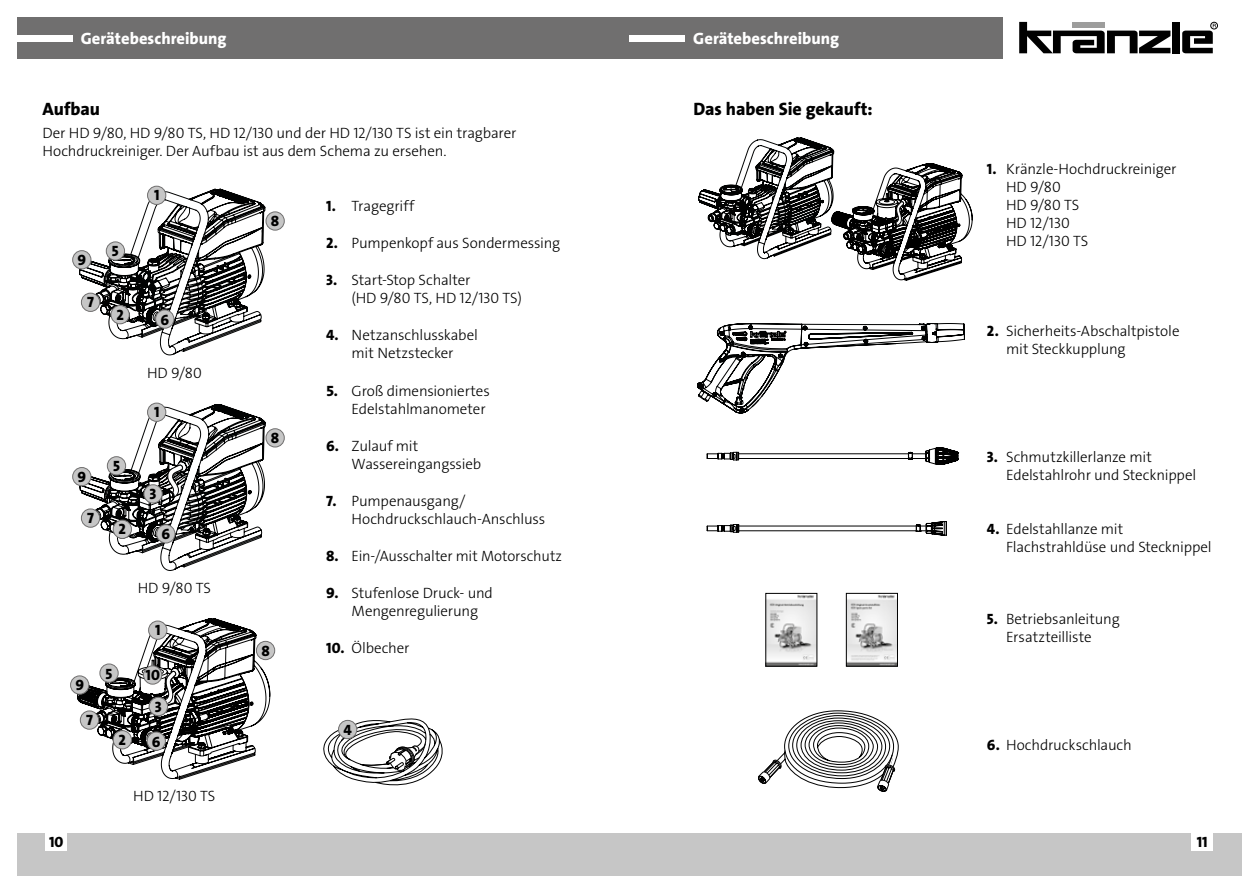
<style>
.page{position:relative;width:1259px;height:893px;background:#fff}
.page>*{position:absolute;margin:0;border:0;box-sizing:border-box;transform-origin:0 0}
.t1{font:18px "The Sans LP8 Ex Bld";letter-spacing:-.005em;color:#000}
.t2{font:16.5px "The Sans LP8 Ex Bld";color:#fff}
.t3{font:15px/18px "The Sans LP3 Lig";letter-spacing:-.01em;color:#000}
.t4{font:15px "The Sans LP8 Ex Bld";color:#000}
.s1{font-family:"The Sans LP8 Ex Bld"}
</style>
<div class="page">
<div style="left:629px;top:833px;width:613px;height:43px;background:#c6c6c6"></div>
<div style="left:17px;top:833px;width:612px;height:43px;background:#c6c6c6"></div>
<div style="left:1191px;top:833px;width:22px;height:18px;background:#fff"></div>
<div style="left:46px;top:833px;width:21px;height:18px;background:#fff"></div>
<div style="left:17px;top:17px;width:985px;height:41px;background:#706f6f"></div>
<div style="left:17px;top:35px;width:55px;height:6px;background:#fff"></div>
<div style="left:629px;top:35px;width:56px;height:6px;background:#fff"></div>
<svg style="left:1019px;top:22px;width:151px;height:31px"></svg>
<div style="left:1172px;top:22px;width:7px;height:31px;background:#000"></div>
<div style="left:1210px;top:22px;width:7px;height:7px;border:1px solid #000;border-radius:50%"></div>
<svg style="left:1182px;top:24px;width:34px;height:29px"></svg>
<svg style="left:323px;top:718px;width:119px;height:67px"></svg>
<svg style="left:77px;top:619px;width:193px;height:161px"></svg>
<div style="left:143px;top:666px;width:19px;height:18px;background:#c6c6c6;border-radius:50%"></div>
<div style="left:143px;top:665px;width:19px;height:19px;border:1px solid #706f6f;border-radius:50%"></div>
<div style="left:71px;top:676px;width:18px;height:18px;background:#c6c6c6;border-radius:50%"></div>
<div style="left:70px;top:675px;width:19px;height:19px;border:1px solid #706f6f;border-radius:50%"></div>
<svg style="left:80px;top:494px;width:184px;height:77px"></svg>
<div style="left:113px;top:520px;width:18px;height:18px;background:#c6c6c6;border-radius:50%"></div>
<div style="left:113px;top:520px;width:19px;height:19px;border:1px solid #706f6f;border-radius:50%"></div>
<div style="left:144px;top:485px;width:18px;height:18px;background:#c6c6c6;border-radius:50%"></div>
<div style="left:144px;top:484px;width:19px;height:19px;border:1px solid #706f6f;border-radius:50%"></div>
<div style="left:157px;top:525px;width:18px;height:18px;background:#c6c6c6;border-radius:50%"></div>
<div style="left:156px;top:524px;width:19px;height:19px;border:1px solid #706f6f;border-radius:50%"></div>
<svg style="left:73px;top:189px;width:192px;height:305px"></svg>
<div style="left:147px;top:186px;width:19px;height:18px;background:#c6c6c6;border-radius:50%"></div>
<div style="left:147px;top:186px;width:19px;height:19px;border:1px solid #706f6f;border-radius:50%"></div>
<div style="left:111px;top:306px;width:18px;height:18px;background:#c6c6c6;border-radius:50%"></div>
<div style="left:111px;top:305px;width:19px;height:19px;border:1px solid #706f6f;border-radius:50%"></div>
<div style="left:106px;top:242px;width:19px;height:18px;background:#c6c6c6;border-radius:50%"></div>
<div style="left:106px;top:241px;width:19px;height:20px;border:1px solid #706f6f;border-radius:50%"></div>
<div style="left:156px;top:310px;width:18px;height:18px;background:#c6c6c6;border-radius:50%"></div>
<div style="left:155px;top:310px;width:19px;height:19px;border:1px solid #706f6f;border-radius:50%"></div>
<div style="left:256px;top:641px;width:19px;height:19px;background:#c6c6c6;border-radius:50%"></div>
<div style="left:256px;top:641px;width:19px;height:19px;border:1px solid #706f6f;border-radius:50%"></div>
<div style="left:266px;top:429px;width:18px;height:18px;background:#c6c6c6;border-radius:50%"></div>
<div style="left:266px;top:428px;width:19px;height:19px;border:1px solid #706f6f;border-radius:50%"></div>
<div style="left:266px;top:212px;width:18px;height:18px;background:#c6c6c6;border-radius:50%"></div>
<div style="left:266px;top:211px;width:19px;height:20px;border:1px solid #706f6f;border-radius:50%"></div>
<div style="left:80px;top:711px;width:19px;height:18px;background:#c6c6c6;border-radius:50%"></div>
<div style="left:80px;top:711px;width:19px;height:19px;border:1px solid #706f6f;border-radius:50%"></div>
<div style="left:81px;top:509px;width:19px;height:18px;background:#c6c6c6;border-radius:50%"></div>
<div style="left:81px;top:509px;width:19px;height:19px;border:1px solid #706f6f;border-radius:50%"></div>
<div style="left:81px;top:293px;width:19px;height:18px;background:#c6c6c6;border-radius:50%"></div>
<div style="left:81px;top:293px;width:19px;height:19px;border:1px solid #706f6f;border-radius:50%"></div>
<div style="left:73px;top:467px;width:18px;height:19px;background:#c6c6c6;border-radius:50%"></div>
<div style="left:72px;top:467px;width:19px;height:19px;border:1px solid #706f6f;border-radius:50%"></div>
<div style="left:73px;top:251px;width:18px;height:18px;background:#c6c6c6;border-radius:50%"></div>
<div style="left:72px;top:250px;width:19px;height:19px;border:1px solid #706f6f;border-radius:50%"></div>
<div style="left:149px;top:621px;width:18px;height:18px;background:#c6c6c6;border-radius:50%"></div>
<div style="left:148px;top:621px;width:19px;height:19px;border:1px solid #706f6f;border-radius:50%"></div>
<div style="left:113px;top:731px;width:18px;height:18px;background:#c6c6c6;border-radius:50%"></div>
<div style="left:113px;top:730px;width:19px;height:19px;border:1px solid #706f6f;border-radius:50%"></div>
<div style="left:100px;top:664px;width:18px;height:18px;background:#c6c6c6;border-radius:50%"></div>
<div style="left:99px;top:664px;width:20px;height:19px;border:1px solid #706f6f;border-radius:50%"></div>
<div style="left:147px;top:732px;width:18px;height:18px;background:#c6c6c6;border-radius:50%"></div>
<div style="left:147px;top:732px;width:19px;height:19px;border:1px solid #706f6f;border-radius:50%"></div>
<div style="left:338px;top:720px;width:19px;height:19px;background:#c6c6c6;border-radius:50%"></div>
<div style="left:338px;top:720px;width:19px;height:19px;border:1px solid #706f6f;border-radius:50%"></div>
<div style="left:149px;top:697px;width:18px;height:19px;background:#c6c6c6;border-radius:50%"></div>
<div style="left:149px;top:697px;width:19px;height:19px;border:1px solid #706f6f;border-radius:50%"></div>
<svg style="left:698px;top:137px;width:274px;height:144px"></svg>
<svg style="left:758px;top:710px;width:140px;height:82px"></svg>
<img style="left:767px;top:595px;width:48px;height:69px">
<img style="left:848px;top:595px;width:47px;height:69px">
<div style="left:846px;top:593px;width:51px;height:73px;border:1px solid #000"></div>
<svg style="left:697px;top:323px;width:268px;height:90px"></svg>
<svg style="left:706px;top:447px;width:252px;height:18px"></svg>
<svg style="left:706px;top:521px;width:241px;height:15px"></svg>
<p class="t2" style="left:81px;top:28px;width:147px">Gerätebeschreibung</p>
<p class="t2" style="left:693px;top:28px;width:147px">Gerätebeschreibung</p>
<p class="t1" style="left:43px;top:98px;width:59px">Aufbau</p>
<p class="t1" style="left:693px;top:98px;width:181px">Das haben Sie gekauft:</p>
<p class="t3" style="left:43px;top:124px;width:475px">Der HD 9/80, HD 9/80 TS, HD 12/130 und der HD 12/130 TS ist ein tragbarer<br>Hochdruckreiniger. Der Aufbau ist aus dem Schema zu ersehen.</p>
<p class="t4" style="left:154px;top:186px;width:7px">1</p>
<p class="t4" style="left:77px;top:250px;width:10px">9</p>
<p class="t4" style="left:87px;top:292px;width:8px">7</p>
<p class="t4" style="left:112px;top:242px;width:8px">5</p>
<p class="t4" style="left:116px;top:305px;width:9px">2</p>
<p class="t4" style="left:160px;top:310px;width:10px">6</p>
<p class="t3" style="left:147px;top:364px;width:56px">HD 9/80</p>
<p class="t4" style="left:154px;top:403px;width:7px">1</p>
<p class="t4" style="left:77px;top:467px;width:10px">9</p>
<p class="t4" style="left:87px;top:508px;width:8px">7</p>
<p class="t4" style="left:113px;top:457px;width:8px">5</p>
<p class="t4" style="left:119px;top:520px;width:9px">2</p>
<p class="t4" style="left:150px;top:485px;width:8px">3</p>
<p class="t4" style="left:161px;top:525px;width:10px">6</p>
<p class="t4" style="left:75px;top:675px;width:10px">9</p>
<p class="t4" style="left:86px;top:710px;width:8px">7</p>
<p class="t4" style="left:106px;top:664px;width:8px">5</p>
<p class="t4" style="left:119px;top:730px;width:9px">2</p>
<p class="t3" style="left:138px;top:579px;width:75px">HD 9/80 TS</p>
<p class="t4" style="left:155px;top:621px;width:7px">1</p>
<p class="t4" style="left:145px;top:666px;width:16px">10</p>
<p class="t4" style="left:155px;top:697px;width:8px">3</p>
<p class="t4" style="left:152px;top:732px;width:10px">6</p>
<p class="t3" style="left:133px;top:787px;width:84px">HD 12/130 TS</p>
<p class="t4" style="left:271px;top:211px;width:10px">8</p>
<p class="t4" style="left:271px;top:428px;width:10px">8</p>
<p class="t4" style="left:261px;top:641px;width:10px">8</p>
<p class="t3" style="left:326px;top:197px;width:90px"><span class="s1">1.</span> Tragegriff</p>
<p class="t3" style="left:326px;top:234px;width:236px"><span class="s1">2.</span> Pumpenkopf aus Sondermessing</p>
<p class="t3" style="left:351px;top:271px;width:172px;text-indent:-25px"><span class="s1">3.</span> Start-Stop Schalter<br>(HD 9/80 TS, HD 12/130 TS)</p>
<p class="t3" style="left:326px;top:326px;width:153px;text-align:center"><span class="s1">4.</span> Netzanschlusskabel mit Netzstecker</p>
<p class="t3" style="left:326px;top:382px;width:165px;text-align:right"><span class="s1">5.</span> Groß dimensioniertes<br>Edelstahlmanometer</p>
<p class="t3" style="left:351px;top:437px;width:131px;text-indent:-25px"><span class="s1">6.</span> Zulauf mit<br>Wassereingangssieb</p>
<p class="t3" style="left:351px;top:492px;width:195px;text-indent:-25px"><span class="s1">7.</span> Pumpenausgang/<br>Hochdruckschlauch-Anschluss</p>
<p class="t3" style="left:326px;top:547px;width:238px"><span class="s1">8.</span> Ein-/Ausschalter mit Motorschutz</p>
<p class="t3" style="left:351px;top:584px;width:143px;text-indent:-26px"><span class="s1">9.</span> Stufenlose Druck- und<br>Mengenregulierung</p>
<p class="t3" style="left:326px;top:639px;width:85px"><span class="s1">10.</span> Ölbecher</p>
<p class="t4" style="left:343px;top:720px;width:10px">4</p>
<p class="t3" style="left:1006px;top:160px;width:172px;text-indent:-19px"><span class="s1">1.</span> Kränzle-Hochdruckreiniger<br>HD 9/80<br>HD 9/80 TS<br>HD 12/130<br>HD 12/130 TS</p>
<p class="t3" style="left:1006px;top:322px;width:175px;text-indent:-19px"><span class="s1">2.</span> Sicherheits-Abschaltpistole mit Steckkupplung</p>
<p class="t3" style="left:1006px;top:448px;width:192px;text-indent:-19px"><span class="s1">3.</span> Schmutzkillerlanze mit<br>Edelstahlrohr und Stecknippel</p>
<p class="t3" style="left:1006px;top:520px;width:207px;text-indent:-19px"><span class="s1">4.</span> Edelstahllanze mit<br>Flachstrahldüse und Stecknippel</p>
<p class="t3" style="left:987px;top:610px;width:134px;text-align:center"><span class="s1">5.</span> Betriebsanleitung<br>Ersatzteilliste</p>
<p class="t3" style="left:987px;top:736px;width:146px"><span class="s1">6.</span> Hochdruckschlauch</p>
<p class="t4" style="left:49px;top:832px;width:16px">10</p>
<p class="t4" style="left:1196px;top:832px;width:12px">11</p>
</div>
